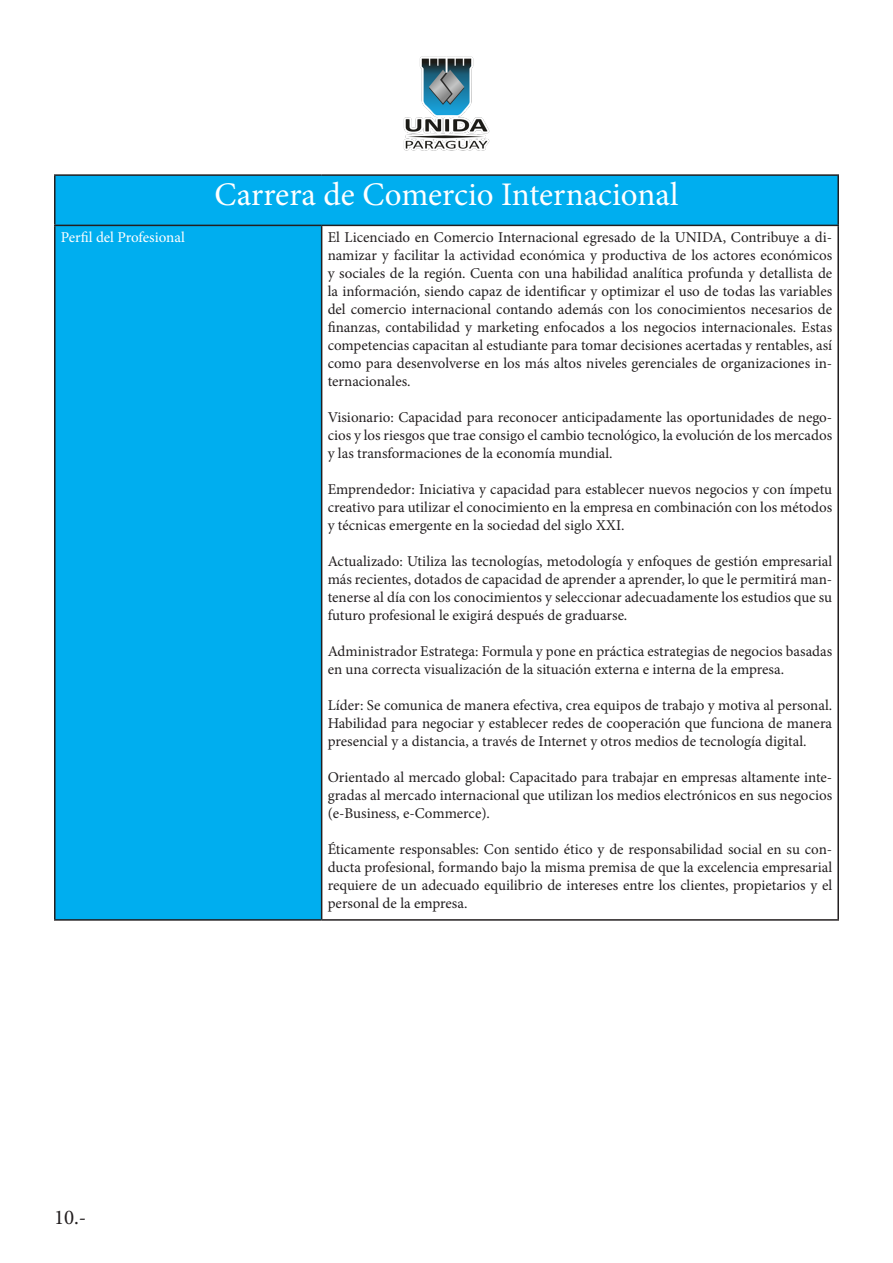
<style>
.page{position:relative;width:893px;height:1263px;background:#fff}
.page>*{position:absolute;margin:0;border:0;box-sizing:border-box;transform-origin:0 0}
.t1{font:33px "Minion Pro";color:#fff}
.t2{font:21px "Minion Pro";color:#231f20}
.t3{font:15px/18px "Minion Pro";color:#231f20;text-align:justify}
.t4{font:15px "Minion Pro";letter-spacing:-.005em;color:#fff}
</style>
<div class="page">
<img style="left:403px;top:56px;width:87px;height:95px">
<div style="left:55px;top:175px;width:783px;height:50px;background:#00aeef"></div>
<div style="left:55px;top:225px;width:267px;height:695px;background:#00aeef"></div>
<hr style="left:54px;top:174px;width:268px;height:2px;background:#231f20">
<hr style="left:54px;top:176px;width:2px;height:49px;background:#231f20">
<hr style="left:322px;top:174px;width:517px;height:2px;background:#231f20">
<hr style="left:837px;top:176px;width:2px;height:49px;background:#231f20">
<hr style="left:322px;top:225px;width:517px;height:1px;background:#231f20">
<hr style="left:837px;top:226px;width:2px;height:693px;background:#231f20">
<hr style="left:322px;top:919px;width:517px;height:2px;background:#231f20">
<hr style="left:54px;top:226px;width:2px;height:693px;background:#231f20">
<hr style="left:54px;top:225px;width:268px;height:1px;background:#231f20">
<hr style="left:321px;top:226px;width:1px;height:693px;background:#231f20">
<hr style="left:54px;top:919px;width:268px;height:2px;background:#231f20">
<p class="t1" style="left:215px;top:172px;width:465px">Carrera de Comercio Internacional</p>
<p class="t4" style="left:61px;top:227px;width:126px">Perfil del Profesional</p>
<p class="t3" style="left:328px;top:229px;width:506px">El Licenciado en Comercio Internacional egresado de la UNIDA, Contribuye a di&shy;namizar y facilitar la actividad económica y productiva de los actores económicos y sociales de la región. Cuenta con una habilidad analítica profunda y detallista de la información, siendo capaz de identificar y optimizar el uso de todas las variables del comercio internacional contando además con los conocimientos necesarios de finanzas, contabilidad y marketing enfocados a los negocios internacionales. Estas competencias capacitan al estudiante para tomar decisiones acertadas y rentables, así como para desenvolverse en los más altos niveles gerenciales de organizaciones in&shy;ternacionales.</p>
<p class="t3" style="left:328px;top:409px;width:506px">Visionario: Capacidad para reconocer anticipadamente las oportunidades de nego&shy;cios y los riesgos que trae consigo el cambio tecnológico, la evolución de los mercados y las transformaciones de la economía mundial.</p>
<p class="t3" style="left:328px;top:481px;width:506px">Emprendedor: Iniciativa y capacidad para establecer nuevos negocios y con ímpetu creativo para utilizar el conocimiento en la empresa en combinación con los métodos y técnicas emergente en la sociedad del siglo XXI.</p>
<p class="t3" style="left:328px;top:553px;width:506px">Actualizado: Utiliza las tecnologías, metodología y enfoques de gestión empresarial más recientes, dotados de capacidad de aprender a aprender, lo que le permitirá man&shy;tenerse al día con los conocimientos y seleccionar adecuadamente los estudios que su futuro profesional le exigirá después de graduarse.</p>
<p class="t3" style="left:328px;top:643px;width:506px">Administrador Estratega: Formula y pone en práctica estrategias de negocios basadas en una correcta visualización de la situación externa e interna de la empresa.</p>
<p class="t3" style="left:328px;top:697px;width:506px">Líder: Se comunica de manera efectiva, crea equipos de trabajo y motiva al personal.<br>Habilidad para negociar y establecer redes de cooperación que funciona de manera presencial y a distancia, a través de Internet y otros medios de tecnología digital.</p>
<p class="t3" style="left:328px;top:769px;width:506px">Orientado al mercado global: Capacitado para trabajar en empresas altamente inte&shy;gradas al mercado internacional que utilizan los medios electrónicos en sus negocios (e-Business, e-Commerce).</p>
<p class="t3" style="left:328px;top:841px;width:506px">Éticamente responsables: Con sentido ético y de responsabilidad social en su con&shy;ducta profesional, formando bajo la misma premisa de que la excelencia empresarial requiere de un adecuado equilibrio de intereses entre los clientes, propietarios y el personal de la empresa.</p>
<p class="t2" style="left:54px;top:1203px;width:34px">10.-</p>
</div>
